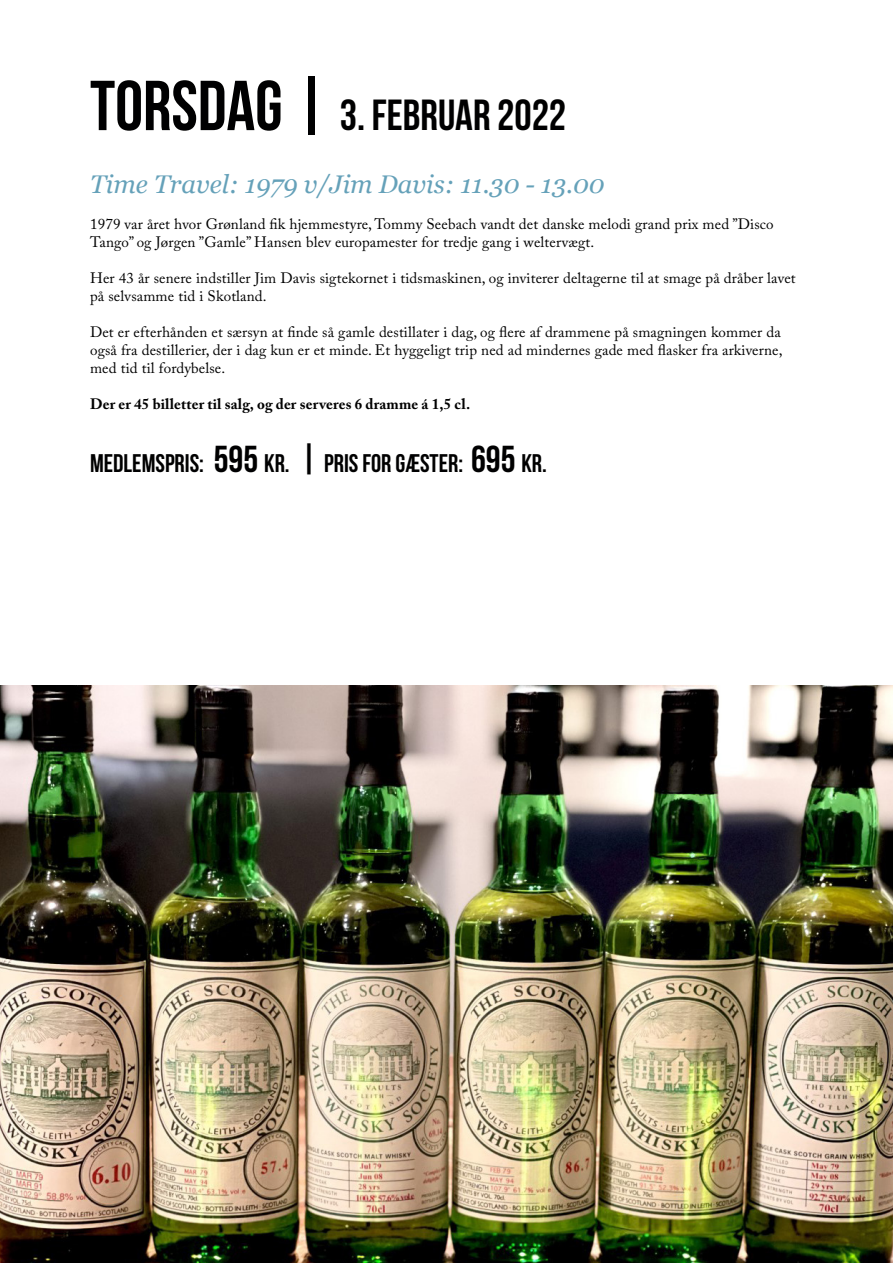
<style>
.page{position:relative;width:893px;height:1263px;background:#fff}
.page>*{position:absolute;margin:0;border:0;box-sizing:border-box;transform-origin:0 0}
.t1{font:700 43.5px "Bebas Neue";color:#000001}
.t2{font:700 25.5px "Bebas Neue";color:#000001}
.t3{font:italic 25.5px "Georgia";color:#65a1b9}
.t4{font:15px/18px "Adobe Caslon Pro";letter-spacing:.01em;color:#000001}
.t5{font:700 15px "Adobe Caslon Pro";letter-spacing:.01em;color:#000001}
.s1{font-size:70.5px}
.s2{font-size:37.5px}
</style>
<div class="page">
<img style="left:0;top:686px;width:893px;height:577px">
<p class="t1" style="left:90px;top:91px;width:478px"><span class="s1">TORSDAG |</span> 3. FEBRUAR 2022</p>
<p class="t3" style="left:90px;top:166px;width:516px">Time Travel: 1979 v/Jim Davis: 11.30 - 13.00</p>
<p class="t4" style="left:90px;top:215px;width:685px">1979 var året hvor Grønland fik hjemmestyre, Tommy Seebach vandt det danske melodi grand prix med ”Disco<br>Tango” og Jørgen ”Gamle” Hansen blev europamester for tredje gang i weltervægt.</p>
<p class="t4" style="left:90px;top:269px;width:707px">Her 43 år senere indstiller Jim Davis sigtekornet i tidsmaskinen, og inviterer deltagerne til at smage på dråber lavet på selvsamme tid i Skotland.</p>
<p class="t4" style="left:90px;top:323px;width:694px;text-align:justify">Det er efterhånden et særsyn at finde så gamle destillater i dag, og flere af drammene på smagningen kommer da også fra destillerier, der i dag kun er et minde. Et hyggeligt trip ned ad mindernes gade med flasker fra arkiverne, med tid til fordybelse.</p>
<p class="t5" style="left:90px;top:395px;width:382px">Der er 45 billetter til salg, og der serveres 6 dramme á 1,5 cl.</p>
<p class="t2" style="left:90px;top:449px;width:458px">MEDLEMSPRIS: <span class="s2">595</span> KR. <span class="s2">|</span> PRIS FOR GÆSTER: <span class="s2">695</span> KR.</p>
</div>
